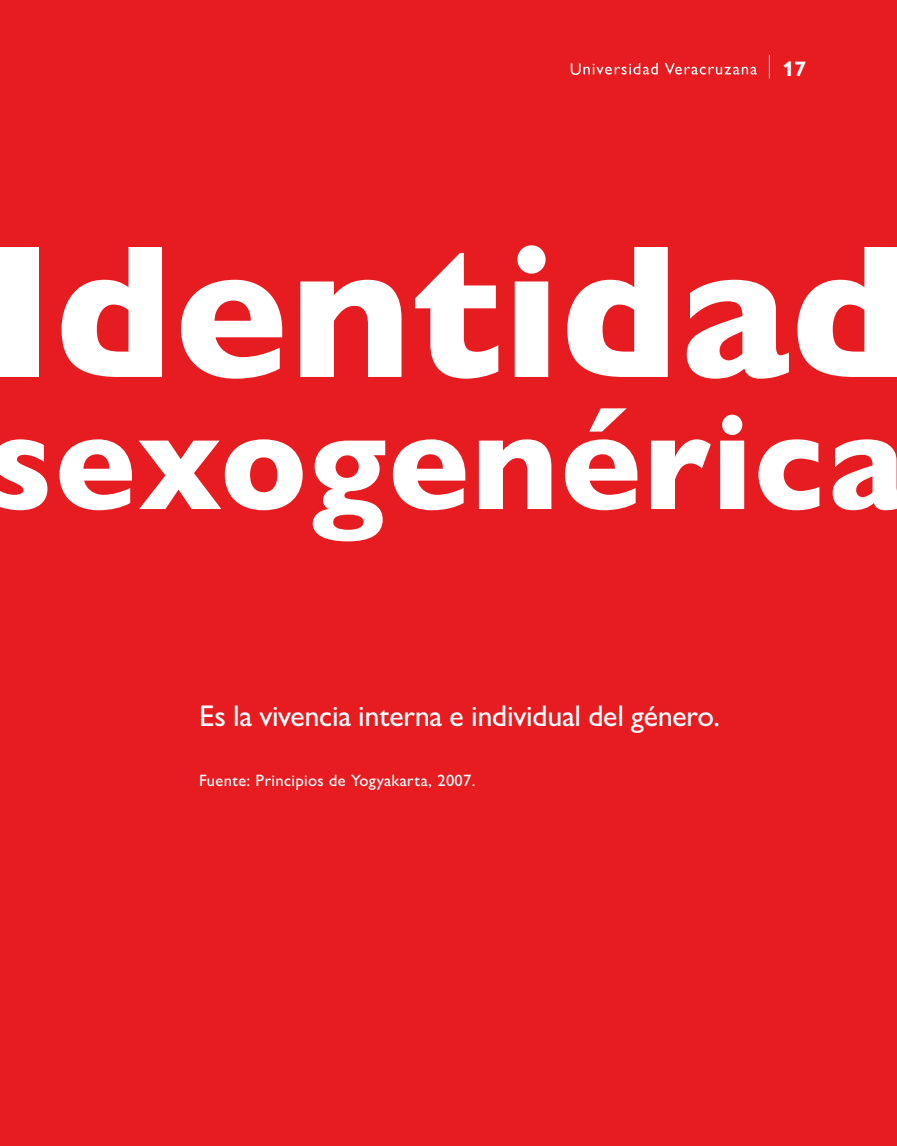
<style>
.page{position:relative;width:897px;height:1146px;background:#fff}
.page>*{position:absolute;margin:0;border:0;box-sizing:border-box;transform-origin:0 0}
.t1{font:800 190.5px "Gill Sans Nova";letter-spacing:.01em;color:#fff}
.t2{font:800 136.5px "Gill Sans Nova";letter-spacing:.015em;color:#fff}
.t3{font:500 30px "Gill Sans Nova";letter-spacing:-.01em;color:#fff}
.t4{font:700 21px "Gill Sans Nova";color:#fff}
.t5{font:500 16.5px "Gill Sans Nova";letter-spacing:.02em;color:#fff}
</style>
<div class="page">
<div style="left:0;top:0;width:897px;height:1145px;background:#e61c21"></div>
<svg style="left:769px;top:55px;width:1px;height:23px"></svg>
<svg style="left:571px;top:63px;width:87px;height:12px"></svg>
<svg style="left:665px;top:63px;width:92px;height:12px"></svg>
<p class="t4" style="left:782px;top:56px;width:25px">17</p>
<p class="t1" style="left:-13px;top:193px;width:923px">Identidad</p>
<p class="t2" style="left:-13px;top:377px;width:920px">sexogenérica</p>
<p class="t3" style="left:199px;top:697px;width:522px">Es la vivencia interna e individual del género.</p>
<p class="t5" style="left:199px;top:770px;width:278px">Fuente: Principios de Yogyakarta, 2007.</p>
</div>
